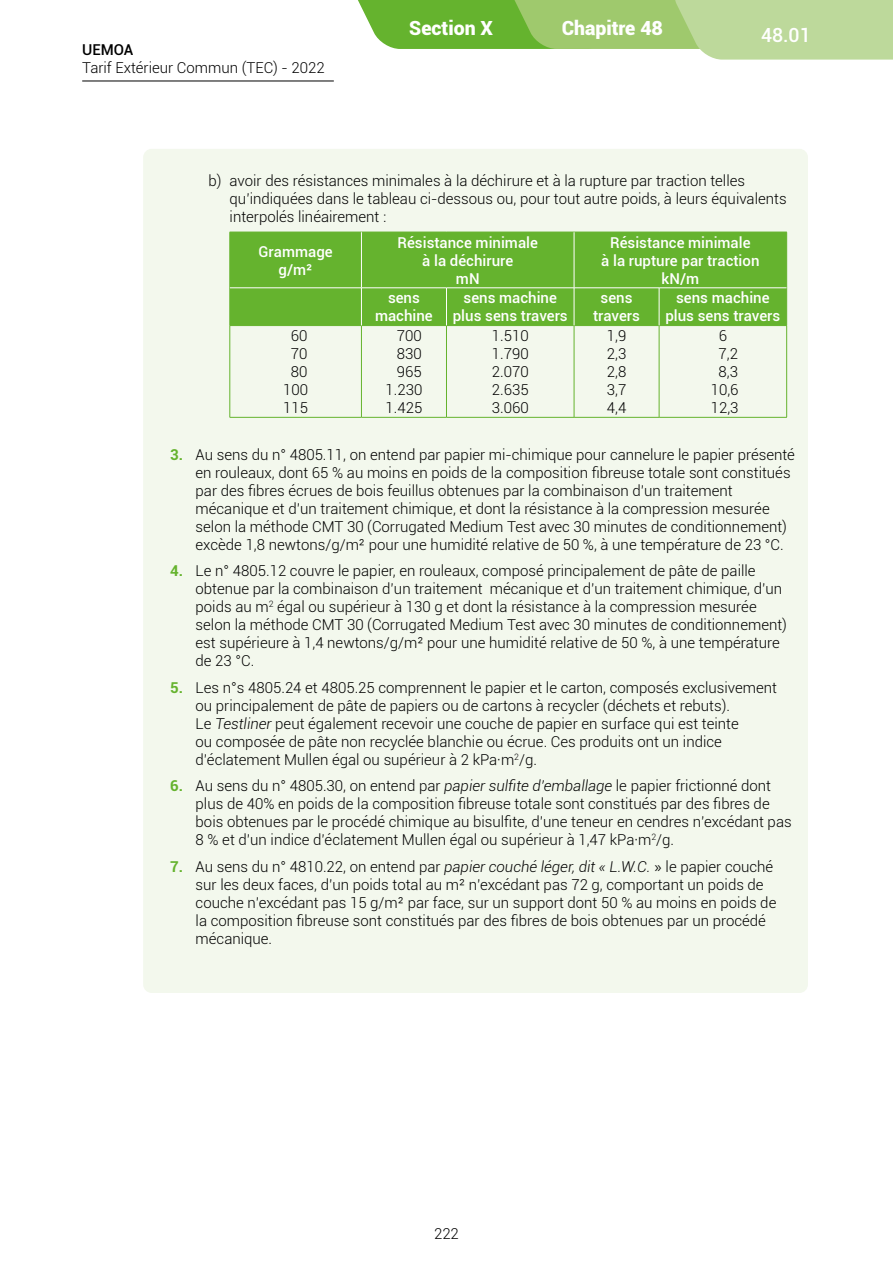
<style>
.page{position:relative;width:893px;height:1263px;background:#fff}
.page>*{position:absolute;margin:0;border:0;box-sizing:border-box;transform-origin:0 0}
.t1{font:900 19.5px "Roboto";color:#fff}
.t2{font:500 19.5px "Roboto";color:#fff}
.t3{font:300 15px/18px "Roboto";color:#000}
.t4{font:500 15px/18px "Roboto";color:#fff;text-align:center}
.t5{font:500 15px "Roboto";color:#000}
.s1{font-weight:700;color:#65b32e}
.s2{font-style:italic}
.s3{font-family:"Acumin Variable Concept";font-weight:400}
</style>
<div class="page">
<hr style="left:82px;top:81px;width:252px;height:1px;background:#000">
<svg style="left:358px;top:0;width:535px;height:60px;background:#a9d183"></svg>
<div style="left:143px;top:149px;width:665px;height:844px;background:#f3f8ed;border-radius:9px"></div>
<div style="left:231px;top:233px;width:555px;height:92px;background:#65b32e"></div>
<hr style="left:230px;top:232px;width:131px;height:1px;background:#65b32e">
<hr style="left:230px;top:232px;width:1px;height:56px;background:#65b32e">
<hr style="left:361px;top:232px;width:85px;height:1px;background:#65b32e">
<hr style="left:446px;top:232px;width:128px;height:1px;background:#65b32e">
<hr style="left:574px;top:232px;width:85px;height:1px;background:#65b32e">
<hr style="left:659px;top:232px;width:128px;height:1px;background:#65b32e">
<hr style="left:786px;top:232px;width:1px;height:56px;background:#65b32e">
<hr style="left:230px;top:288px;width:1px;height:37px;background:#65b32e">
<hr style="left:786px;top:288px;width:1px;height:37px;background:#65b32e">
<hr style="left:230px;top:325px;width:131px;height:1px;background:#65b32e">
<hr style="left:230px;top:326px;width:1px;height:91px;background:#65b32e">
<hr style="left:361px;top:325px;width:85px;height:1px;background:#65b32e">
<hr style="left:361px;top:326px;width:1px;height:91px;background:#65b32e">
<hr style="left:446px;top:325px;width:128px;height:1px;background:#65b32e">
<hr style="left:446px;top:326px;width:1px;height:91px;background:#65b32e">
<hr style="left:574px;top:325px;width:85px;height:1px;background:#65b32e">
<hr style="left:574px;top:326px;width:1px;height:91px;background:#65b32e">
<hr style="left:659px;top:325px;width:128px;height:1px;background:#65b32e">
<hr style="left:659px;top:326px;width:1px;height:91px;background:#65b32e">
<hr style="left:786px;top:326px;width:1px;height:91px;background:#65b32e">
<hr style="left:230px;top:417px;width:131px;height:1px;background:#65b32e">
<hr style="left:361px;top:417px;width:85px;height:1px;background:#65b32e">
<hr style="left:446px;top:417px;width:128px;height:1px;background:#65b32e">
<hr style="left:574px;top:417px;width:85px;height:1px;background:#65b32e">
<hr style="left:659px;top:417px;width:128px;height:1px;background:#65b32e">
<hr style="left:361px;top:232px;width:1px;height:56px;background:#fff">
<hr style="left:574px;top:232px;width:1px;height:56px;background:#fff">
<hr style="left:230px;top:288px;width:131px;height:1px;background:#fff">
<hr style="left:361px;top:288px;width:85px;height:1px;background:#fff">
<hr style="left:361px;top:288px;width:1px;height:37px;background:#fff">
<hr style="left:446px;top:288px;width:128px;height:1px;background:#fff">
<hr style="left:446px;top:288px;width:1px;height:37px;background:#fff">
<hr style="left:574px;top:288px;width:85px;height:1px;background:#fff">
<hr style="left:574px;top:288px;width:1px;height:37px;background:#fff">
<hr style="left:659px;top:288px;width:127px;height:1px;background:#fff">
<hr style="left:659px;top:288px;width:1px;height:37px;background:#fff">
<p class="t5" style="left:82px;top:39px;width:53px">UEMOA</p>
<p class="t3" style="left:82px;top:58px;width:244px">Tarif Extérieur Commun (TEC) - 2022</p>
<h1 class="t1" style="left:562px;top:14px;width:103px">Chapitre 48</h1>
<h1 class="t1" style="left:409px;top:14px;width:85px">Section X</h1>
<h1 class="t2" style="left:761px;top:21px;width:51px">48.01</h1>
<p class="t3" style="left:230px;top:171px;width:558px;text-indent:-21px">b) avoir des résistances minimales à la déchirure et à la rupture par traction telles qu’indiquées dans le tableau ci-dessous ou, pour tout autre poids, à leurs équivalents interpolés linéairement :</p>
<p class="t4" style="left:259px;top:242px;width:76px">Grammage g/m²</p>
<p class="t4" style="left:398px;top:233px;width:142px">Résistance minimale à la déchirure<br>mN</p>
<p class="t4" style="left:601px;top:233px;width:160px">Résistance minimale<br>à la rupture par traction kN/m</p>
<p class="t4" style="left:375px;top:288px;width:59px">sens machine</p>
<p class="t4" style="left:453px;top:288px;width:116px">sens machine plus sens travers</p>
<p class="t4" style="left:593px;top:288px;width:48px">sens travers</p>
<p class="t4" style="left:665px;top:288px;width:116px">sens machine plus sens travers</p>
<p class="t3" style="left:283px;top:326px;width:26px;text-align:center">60<br>70<br>80<br>100<br>115</p>
<p class="t3" style="left:386px;top:326px;width:38px;text-align:right">700<br>830<br>965<br>1.230<br>1.425</p>
<p class="t3" style="left:492px;top:326px;width:38px;text-align:justify">1.510<br>1.790<br>2.070<br>2.635<br>3.060</p>
<p class="t3" style="left:607px;top:326px;width:21px;text-align:justify">1,9<br>2,3<br>2,8<br>3,7<br>4,4</p>
<p class="t3" style="left:711px;top:326px;width:29px;text-align:center">6<br>7,2<br>8,3<br>10,6<br>12,3</p>
<p class="t3" style="left:196px;top:445px;width:601px;text-indent:-26px"><span class="s1">3.</span> Au sens du n° 4805.11, on entend par papier mi-chimique pour cannelure le papier présenté en rouleaux, dont 65 % au moins en poids de la composition fibreuse totale sont constitués par des fibres écrues de bois feuillus obtenues par la combinaison d’un traitement mécanique et d’un traitement chimique, et dont la résistance à la compression mesurée selon la méthode CMT 30 (Corrugated Medium Test avec 30 minutes de conditionnement) excède 1,8 newtons/g/m² pour une humidité relative de 50 %, à une température de 23 °C.</p>
<p class="t3" style="left:196px;top:561px;width:593px;text-indent:-26px"><span class="s1">4.</span> Le n° 4805.12 couvre le papier, en rouleaux, composé principalement de pâte de paille obtenue par la combinaison d’un traitement mécanique et d’un traitement chimique, d’un poids au m<sup>2</sup> égal ou supérieur à 130 g et dont la résistance à la compression mesurée selon la méthode CMT 30 (Corrugated Medium Test avec 30 minutes de conditionnement) est supérieure à 1,4 newtons/g/m² pour une humidité relative de 50 %, à une température de 23 °C.</p>
<p class="t3" style="left:196px;top:678px;width:583px;text-indent:-26px"><span class="s1">5.</span> Les n°s 4805.24 et 4805.25 comprennent le papier et le carton, composés exclusivement ou principalement de pâte de papiers ou de cartons à recycler (déchets et rebuts).<br>Le <span class="s2">Testliner</span> peut également recevoir une couche de papier en surface qui est teinte<br>ou composée de pâte non recyclée blanchie ou écrue. Ces produits ont un indice d’éclatement Mullen égal ou supérieur à 2 kPa·m<sup>2</sup>/g.</p>
<p class="t3" style="left:196px;top:776px;width:598px;text-indent:-26px"><span class="s1">6.</span> Au sens du n° 4805.30, on entend par <span class="s2">papier sulfite d’emballage</span> le papier frictionné dont plus de 40% en poids de la composition fibreuse totale sont constitués par des fibres de bois obtenues par le procédé chimique au bisulfite, d’une teneur en cendres n’excédant pas 8 % et d’un indice d’éclatement Mullen égal ou supérieur à 1,47 kPa·m<sup>2</sup>/g.</p>
<p class="t3" style="left:196px;top:857px;width:582px;text-indent:-26px"><span class="s1">7.</span> Au sens du n° 4810.22, on entend par <span class="s2">papier couché léger, dit « L.W.C.</span> <span class="s3">»</span> le papier couché sur les deux faces, d’un poids total au m² n’excédant pas 72 g, comportant un poids de couche n’excédant pas 15 g/m² par face, sur un support dont 50 % au moins en poids de la composition fibreuse sont constitués par des fibres de bois obtenues par un procédé mécanique.</p>
<p class="t3" style="left:434px;top:1224px;width:26px">222</p>
</div>
